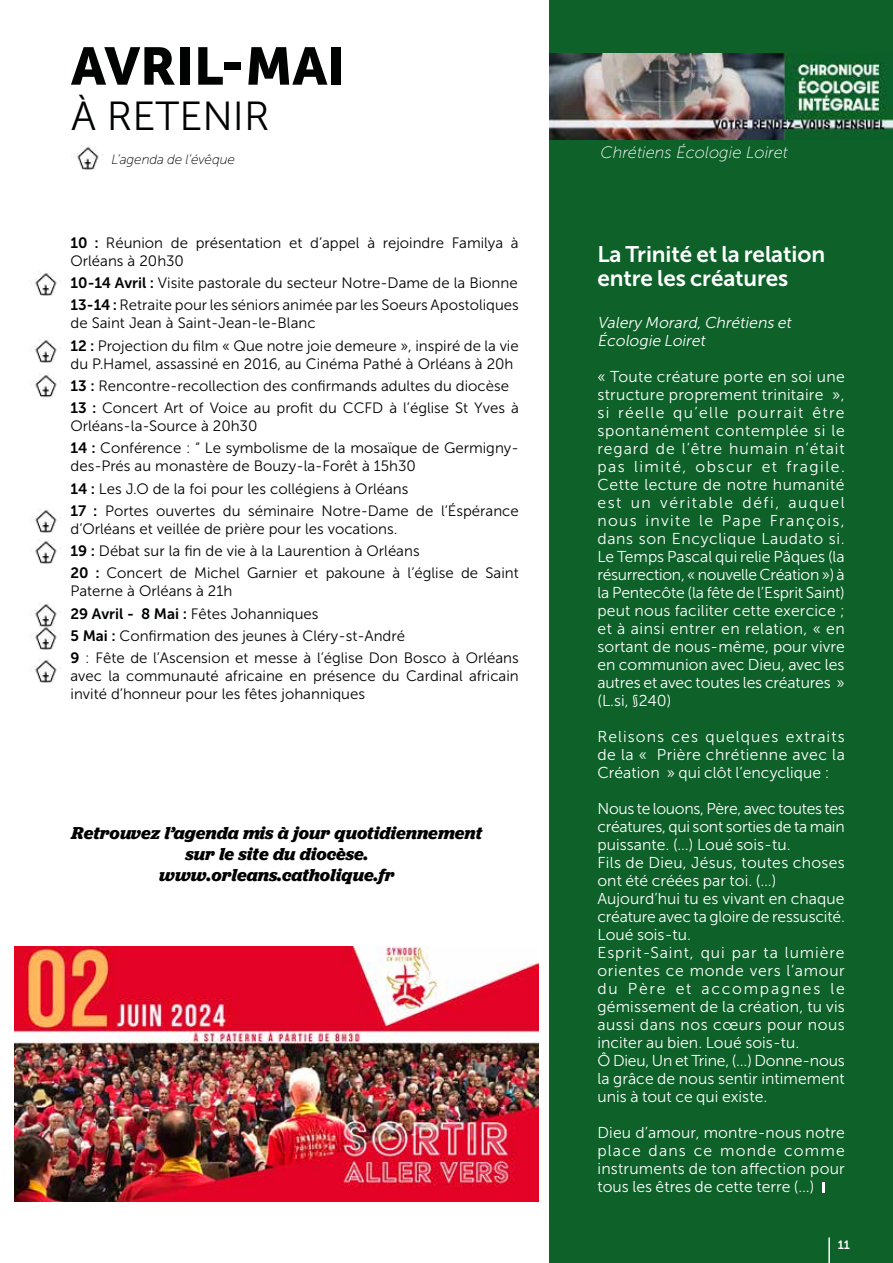
<style>
.page{position:relative;width:893px;height:1263px;background:#fff}
.page>*{position:absolute;margin:0;border:0;box-sizing:border-box;transform-origin:0 0}
.t1{font:52.5px "Museo Sans 900";color:#010202}
.t2{font:40.5px "Museo Sans 300";color:#010202}
.t3{font:22.5px/24px "Museo Sans 700";letter-spacing:-.005em;color:#fff}
.t4{font:italic 700 18px/21px "Jubilat";color:#000;text-align:center}
.t5{font:italic 16.5px "Museo Sans 100";color:#fff}
.t6{font:15.75px/18px "Museo Sans 300";letter-spacing:.005em;color:#fff;text-align:justify}
.t7{font:italic 15.75px/18px "Museo Sans 300";color:#fff}
.t8{font:15px/22.2px "Museo Sans 300";color:#020304}
.t9{font:italic 13.5px "Museo Sans 100";letter-spacing:-.005em;color:#000}
.t10{font:12px "Museo Sans 700";color:#fff}
.s1{font-family:"Museo Sans 700"}
</style>
<div class="page">
<div style="left:550px;top:0;width:343px;height:1263px;background:#0d6129"></div>
<img style="left:550px;top:53px;width:343px;height:86px">
<svg style="left:823px;top:1182px;width:2px;height:10px"></svg>
<hr style="left:828px;top:1237px;width:2px;height:26px;background:#fff">
<img style="left:73px;top:145px;width:30px;height:25px">
<img style="left:31px;top:635px;width:30px;height:48px">
<img style="left:31px;top:271px;width:30px;height:25px">
<img style="left:31px;top:338px;width:30px;height:25px">
<img style="left:29px;top:373px;width:32px;height:25px">
<img style="left:31px;top:508px;width:30px;height:25px">
<img style="left:31px;top:539px;width:30px;height:25px">
<img style="left:31px;top:602px;width:30px;height:33px">
<img style="left:15px;top:947px;width:524px;height:254px">
<h1 class="t1" style="left:71px;top:36px;width:276px">AVRIL-MAI</h1>
<h2 class="t2" style="left:71px;top:94px;width:200px">À RETENIR</h2>
<p class="t9" style="left:111px;top:152px;width:125px">L’agenda de l’évêque</p>
<p class="t8" style="left:71px;top:234px;width:450px;line-height:18px"><span class="s1">10 :</span> Réunion de présentation et d’appel à rejoindre Familya à<br>Orléans à 20h30</p>
<p class="t8" style="left:71px;top:272px;width:450px"><span class="s1">10-14 Avril :</span> Visite pastorale du secteur Notre-Dame de la Bionne<br><span class="s1">13-14 :</span> Retraite pour les séniors animée par les Soeurs Apostoliques</p>
<p class="t8" style="left:71px;top:312px;width:450px">de Saint Jean à Saint-Jean-le-Blanc<br><span class="s1">12 :</span> Projection du film « Que notre joie demeure », inspiré de la vie</p>
<p class="t8" style="left:71px;top:352px;width:450px">du P.Hamel, assassiné en 2016, au Cinéma Pathé à Orléans à 20h<br><span class="s1">13 :</span> Rencontre-recollection des confirmands adultes du diocèse<br><span class="s1">13 :</span> Concert Art of Voice au profit du CCFD à l’église St Yves à</p>
<p class="t8" style="left:71px;top:415px;width:450px">Orléans-la-Source à 20h30<br><span class="s1">14 :</span> Conférence : “ Le symbolisme de la mosaïque de Germigny-</p>
<p class="t8" style="left:71px;top:455px;width:450px">des-Prés au monastère de Bouzy-la-Forêt à 15h30<br><span class="s1">14 :</span> Les J.O de la foi pour les collégiens à Orléans<br><span class="s1">17 :</span> Portes ouvertes du séminaire Notre-Dame de l’Éspérance</p>
<p class="t8" style="left:71px;top:518px;width:450px">d’Orléans et veillée de prière pour les vocations.<br><span class="s1">19 :</span> Débat sur la fin de vie à la Laurention à Orléans<br><span class="s1">20 :</span> Concert de Michel Garnier et pakoune à l’église de Saint</p>
<p class="t8" style="left:71px;top:580px;width:450px">Paterne à Orléans à 21h<br><span class="s1">29 Avril - 8 Mai :</span> Fêtes Johanniques<br><span class="s1">5 Mai :</span> Confirmation des jeunes à Cléry-st-André<br><span class="s1">9</span> : Fête de l’Ascension et messe à l’église Don Bosco à Orléans</p>
<p class="t8" style="left:71px;top:667px;width:450px;line-height:18px">avec la communauté africaine en présence du Cardinal africain invité d’honneur pour les fêtes johanniques</p>
<p class="t4" style="left:72px;top:822px;width:412px">Retrouvez l’agenda mis à jour quotidiennement sur le site du diocèse. www.orleans.catholique.fr</p>
<p class="t5" style="left:601px;top:144px;width:189px">Chrétiens Écologie Loiret</p>
<h3 class="t3" style="left:597px;top:242px;width:229px">La Trinité et la relation entre les créatures</h3>
<p class="t7" style="left:597px;top:314px;width:198px">Valery Morard,Chrétiens et<br>Écologie Loiret</p>
<p class="t6" style="left:597px;top:368px;width:249px">« Toute créature porte en soi une structure proprement trinitaire », si réelle qu’elle pourrait être spontanément contemplée si le regard de l’être humain n’était pas limité, obscur et fragile.<br>Cette lecture de notre humanité est un véritable défi, auquel nous invite le Pape François, dans son Encyclique Laudato si.<br>Le Temps Pascal qui relie Pâques (la résurrection, « nouvelle Création ») à la Pentecôte (la fête de l’Esprit Saint) peut nous faciliter cette exercice ; et à ainsi entrer en relation, « en sortant de nous-même, pour vivre en communion avec Dieu, avec les autres et avec toutes les créatures » (L.si, §240)</p>
<p class="t6" style="left:597px;top:728px;width:249px">Relisons ces quelques extraits de la « Prière chrétienne avec la Création » qui clôt l’encyclique :</p>
<p class="t6" style="left:597px;top:800px;width:249px;text-align:left">Nous te louons, Père, avec toutes tes créatures, qui sont sorties de ta main puissante. (…) Loué sois-tu.<br>Fils de Dieu, Jésus, toutes choses ont été créées par toi. (…)<br>Aujourd’hui tu es vivant en chaque créature avec ta gloire de ressuscité.<br>Loué sois-tu.<br>Esprit-Saint, qui par ta lumière orientes ce monde vers l’amour du Père et accompagnes le gémissement de la création, tu vis aussi dans nos cœurs pour nous inciter au bien. Loué sois-tu.<br>Ô Dieu, Un et Trine, (…) Donne-nous la grâce de nous sentir intimement unis à tout ce qui existe.</p>
<p class="t6" style="left:597px;top:1124px;width:249px">Dieu d’amour, montre-nous notre place dans ce monde comme instruments de ton affection pour tous les êtres de cette terre (…)</p>
<p class="t10" style="left:838px;top:1238px;width:14px">11</p>
</div>
